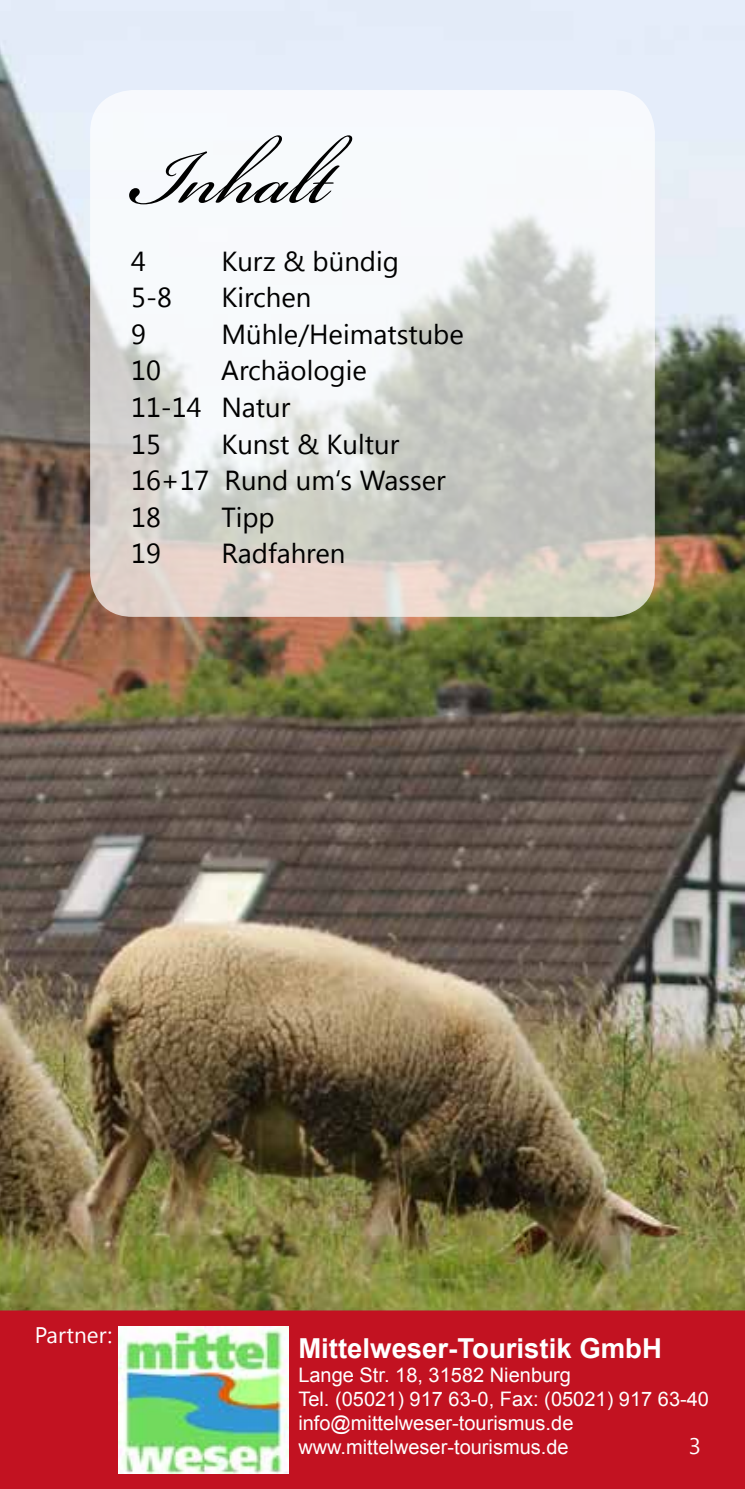
<style>
.page{position:relative;width:745px;height:1489px;background:#fff}
.page>*{position:absolute;margin:0;border:0;box-sizing:border-box;transform-origin:0 0}
.t1{font:117.5px "Bickham Script Pro";color:#000}
.t2{font:27.5px/36.5px "Segoe UI";color:#000}
.t3{font:700 27.5px "Arial";color:#fff}
.t4{font:22.5px "Segoe UI";color:#fff}
.t5{font:20px/24px "Arial";color:#fff}
</style>
<div class="page">
<img style="left:0;top:0;width:744px;height:1310px">
<div style="left:0;top:1310px;width:744px;height:178px;background:#c21221"></div>
<svg style="left:90px;top:90px;width:564px;height:527px"></svg>
<img style="left:118px;top:1326px;width:170px;height:146px">
<h1 class="t1" style="left:131px;top:93px;width:200px">Inhalt</h1>
<h2 class="t2" style="left:131px;top:241px;width:16px">4</h2>
<h2 class="t2" style="left:221px;top:241px;width:179px">Kurz &amp; bündig</h2>
<h2 class="t2" style="left:131px;top:278px;width:42px">5-8</h2>
<h2 class="t2" style="left:221px;top:278px;width:92px">Kirchen</h2>
<h2 class="t2" style="left:131px;top:314px;width:16px">9</h2>
<h2 class="t2" style="left:221px;top:314px;width:244px">Mühle/Heimatstube</h2>
<h2 class="t2" style="left:131px;top:351px;width:31px">10</h2>
<h2 class="t2" style="left:131px;top:351px;width:237px;text-indent:90px">Archäologie<br>11-14 Natur<br>15</h2>
<h2 class="t2" style="left:131px;top:424px;width:316px;text-indent:90px">Kunst &amp; Kultur<br>16+17 Rund um‘s Wasser<br>18</h2>
<h2 class="t2" style="left:221px;top:497px;width:55px">Tipp</h2>
<h2 class="t2" style="left:131px;top:534px;width:31px">19</h2>
<h2 class="t2" style="left:221px;top:534px;width:125px">Radfahren</h2>
<p class="t4" style="left:35px;top:1319px;width:79px">Partner:</p>
<h2 class="t3" style="left:298px;top:1329px;width:365px">Mittelweser-Touristik GmbH</h2>
<p class="t5" style="left:298px;top:1362px;width:412px">Lange Str. 18, 31582 Nienburg<br>Tel. (05021) 917 63-0, Fax: (05021) 917 63-40 info@mittelweser-tourismus.de www.mittelweser-tourismus.de</p>
<p class="t4" style="left:688px;top:1430px;width:14px">3</p>
</div>
